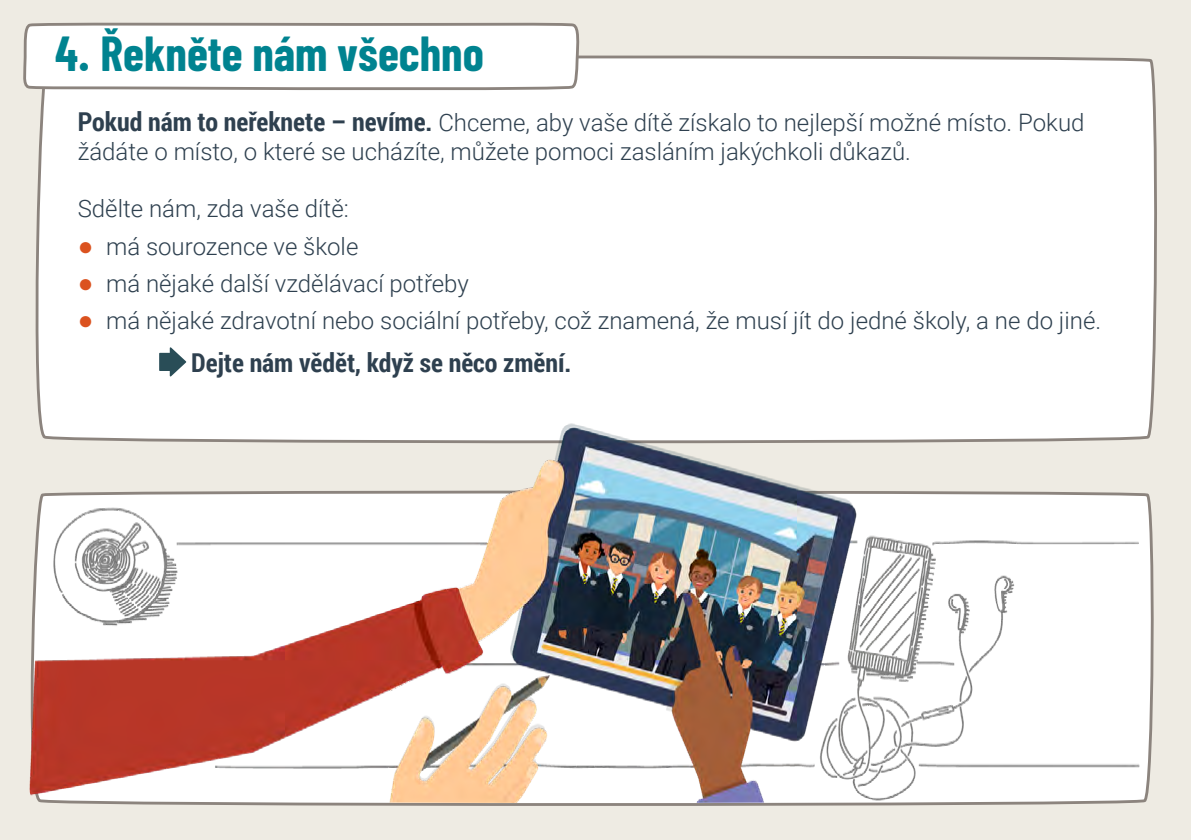
<style>
.page{position:relative;width:1191px;height:840px;background:#fff}
.page>*{position:absolute;margin:0;border:0;box-sizing:border-box;transform-origin:0 0}
.t1{font:700 48px "Barlow Condensed";color:#008390}
.t2{font:700 26px "Roboto Condensed";color:#2e404f}
.t3{font:300 24px/28.8px "Roboto";color:#2e404f}
.s1{font-family:"Roboto Condensed";font-weight:700;font-size:26px}
.s2{font-family:"Arial";font-weight:700;font-size:26px;color:#db521f}
</style>
<div class="page">
<div style="left:0;top:0;width:1191px;height:839px;background:#eeebe3"></div>
<div style="left:35px;top:55px;width:1122px;height:384px;background:#fff"></div>
<svg style="left:23px;top:22px;width:558px;height:70px;background:#f4f4f3"></svg>
<img style="left:29px;top:405px;width:1118px;height:399px">
<svg style="left:159px;top:347px;width:27px;height:29px"></svg>
<h1 class="t1" style="left:55px;top:24px;width:430px">4. Řekněte nám všechno</h1>
<p class="t3" style="left:78px;top:107px;width:1008px"><span class="s1">Pokud nám to neřeknete – nevíme.</span> Chceme, aby vaše dítě získalo to nejlepší možné místo. Pokud žádáte o místo, o které se ucházíte, můžete pomoci zasláním jakýchkoli důkazů.</p>
<p class="t3" style="left:78px;top:193px;width:272px">Sdělte nám, zda vaše dítě:</p>
<p class="t3" style="left:78px;top:231px;width:282px"><span class="s2">●</span> má sourozence ve škole</p>
<p class="t3" style="left:78px;top:268px;width:393px"><span class="s2">●</span> má nějaké další vzdělávací potřeby</p>
<p class="t3" style="left:78px;top:305px;width:1025px"><span class="s2">●</span> má nějaké zdravotní nebo sociální potřeby, což znamená, že musí jít do jedné školy, a ne do jiné.</p>
<p class="t2" style="left:191px;top:344px;width:382px">Dejte nám vědět, když se něco změní.</p>
</div>
